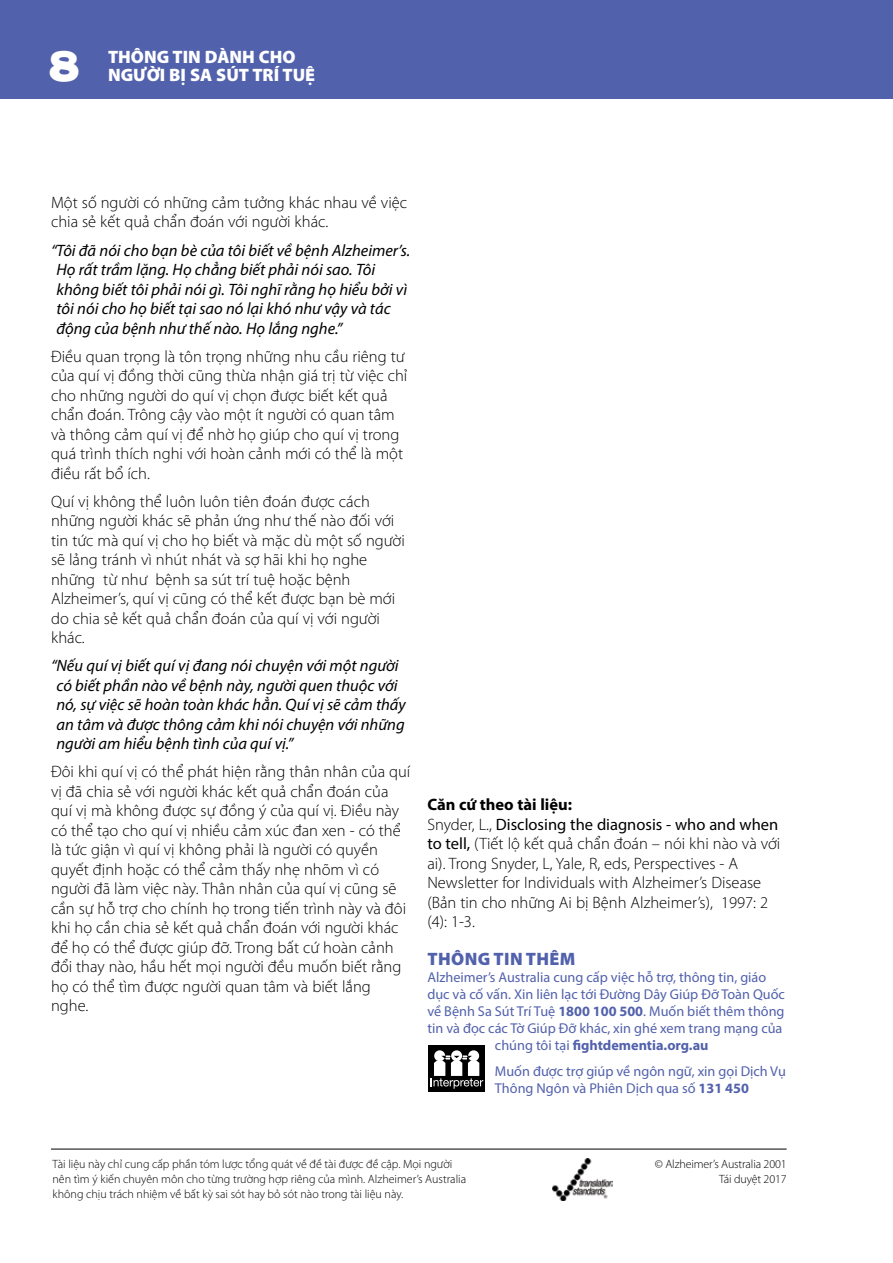
<style>
.page{position:relative;width:893px;height:1263px;background:#fff}
.page>*{position:absolute;margin:0;border:0;box-sizing:border-box;transform-origin:0 0}
.t1{font:900 42px "Augustus";color:#fff}
.t2{font:900 18px/18px "Myriad Pro";color:#fff}
.t3{font:900 18px "Myriad Pro";letter-spacing:.02em;color:#5261ac}
.t4{font:300 16.5px/19.5px "Myriad Pro";color:#000}
.t5{font:italic 16.5px/19.5px "Myriad Pro";color:#000}
.t6{font:14.25px/17.1px "Myriad Pro";color:#5261ac}
.t7{font:700 14.25px "Myriad Pro";color:#5261ac}
.t8{font:300 12px/15px "Myriad Pro";color:#000}
.s1{font-weight:700}
.s2{font-weight:400}
</style>
<div class="page">
<div style="left:0;top:0;width:893px;height:99px;background:#5261ac"></div>
<hr style="left:51px;top:1149px;width:736px;height:1px;background:#000">
<div style="left:428px;top:1046px;width:57px;height:46px;background:#000"></div>
<div style="left:468px;top:1050px;width:11px;height:11px;background:#fff;border-radius:50%"></div>
<div style="left:434px;top:1050px;width:11px;height:11px;background:#fff;border-radius:50%"></div>
<div style="left:451px;top:1050px;width:11px;height:11px;background:#fff;border-radius:50%"></div>
<svg style="left:431px;top:1055px;width:52px;height:34px"></svg>
<img style="left:553px;top:1159px;width:60px;height:41px">
<h1 class="t1" style="left:48px;top:41px;width:34px">8</h1>
<p class="t2" style="left:108px;top:47px;width:209px">THÔNG TIN DÀNH CHO<br>NGƯỜI BỊ SA SÚT TRÍ TUỆ</p>
<p class="t4" style="left:51px;top:193px;width:358px">Một số người có những cảm tưởng khác nhau về việc chia sẻ kết quả chẩn đoán với người khác.</p>
<p class="t5" style="left:57px;top:240px;width:355px;text-indent:-5px">“Tôi đã nói cho bạn bè của tôi biết về bệnh Alzheimer’s.<br>Họ rất trầm lặng. Họ chẳng biết phải nói sao. Tôi không biết tôi phải nói gì. Tôi nghĩ rằng họ hiểu bởi vì tôi nói cho họ biết tại sao nó lại khó như vậy và tác động của bệnh như thế nào. Họ lắng nghe.”</p>
<p class="t4" style="left:51px;top:346px;width:358px">Điều quan trọng là tôn trọng những nhu cầu riêng tư của quí vị đồng thời cũng thừa nhận giá trị từ việc chỉ cho những người do quí vị chọn được biết kết quả chẩn đoán. Trông cậy vào một ít người có quan tâm và thông cảm quí vị để nhờ họ giúp cho quí vị trong quá trình thích nghi với hoàn cảnh mới có thể là một điều rất bổ ích.</p>
<p class="t4" style="left:51px;top:491px;width:355px">Quí vị không thể luôn luôn tiên đoán được cách những người khác sẽ phản ứng như thế nào đối với tin tức mà quí vị cho họ biết và mặc dù một số người sẽ lảng tránh vì nhút nhát và sợ hãi khi họ nghe những từ như bệnh sa sút trí tuệ hoặc bệnh Alzheimer’s, quí vị cũng có thể kết được bạn bè mới do chia sẻ kết quả chẩn đoán của quí vị với người khác.</p>
<p class="t5" style="left:57px;top:655px;width:351px;text-indent:-5px">“Nếu quí vị biết quí vị đang nói chuyện với một người có biết phần nào về bệnh này, người quen thuộc với nó, sự việc sẽ hoàn toàn khác hẳn. Quí vị sẽ cảm thấy an tâm và được thông cảm khi nói chuyện với những người am hiểu bệnh tình của quí vị.”</p>
<p class="t4" style="left:51px;top:762px;width:361px">Đôi khi quí vị có thể phát hiện rằng thân nhân của quí vị đã chia sẻ với người khác kết quả chẩn đoán của quí vị mà không được sự đồng ý của quí vị. Điều này có thể tạo cho quí vị nhiều cảm xúc đan xen - có thể là tức giận vì quí vị không phải là người có quyền quyết định hoặc có thể cảm thấy nhẹ nhõm vì có người đã làm việc này. Thân nhân của quí vị cũng sẽ cần sự hỗ trợ cho chính họ trong tiến trình này và đôi khi họ cần chia sẻ kết quả chẩn đoán với người khác để họ có thể được giúp đỡ. Trong bất cứ hoàn cảnh đổi thay nào, hầu hết mọi người đều muốn biết rằng họ có thể tìm được người quan tâm và biết lắng nghe.</p>
<p class="t4" style="left:427px;top:795px;width:355px"><span class="s1">Căn cứ theo tài liệu:<br></span>Snyder, L., <span class="s2">Disclosing the diagnosis - who and when to tell,</span> (Tiết lộ kết quả chẩn đoán – nói khi nào và với ai). Trong Snyder, L, Yale, R, eds, Perspectives - A Newsletter for Individuals with Alzheimer’s Disease (Bản tin cho những Ai bị Bệnh Alzheimer’s), 1997: 2 (4): 1-3.</p>
<p class="t3" style="left:428px;top:946px;width:149px">THÔNG TIN THÊM</p>
<p class="t6" style="left:427px;top:968px;width:340px">Alzheimer’s Australia cung cấp việc hỗ trợ, thông tin, giáo</p>
<p class="t6" style="left:427px;top:985px;width:359px">dục và cố vấn. Xin liên lạc tới Đường Dây Giúp Đỡ Toàn Quốc</p>
<p class="t6" style="left:427px;top:1002px;width:359px">về Bệnh Sa Sút Trí Tuệ <span class="s1">1800 100 500</span>. Muốn biết thêm thông</p>
<p class="t6" style="left:427px;top:1019px;width:357px">tin và đọc các Tờ Giúp Đỡ khác, xin ghé xem trang mạng của</p>
<p class="t7" style="left:495px;top:1036px;width:215px"><span class="s2">chúng tôi tại</span> fightdementia.org.au</p>
<p class="t6" style="left:495px;top:1062px;width:292px">Muốn được trợ giúp về ngôn ngữ, xin gọi Dịch Vụ<br>Thông Ngôn và Phiên Dịch qua số <span class="s1">131 450</span></p>
<p class="t8" style="left:52px;top:1156px;width:415px">Tài liệu này chỉ cung cấp phần tóm lược tổng quát về đề tài được đề cập. Mọi người nên tìm ý kiến chuyên môn cho từng trường hợp riêng của mình. Alzheimer’s Australia không chịu trách nhiệm về bất kỳ sai sót hay bỏ sót nào trong tài liệu này.</p>
<p class="t8" style="left:655px;top:1156px;width:133px;text-align:right">© Alzheimer’s Australia 2001<br>Tái duyệt 2017</p>
</div>
